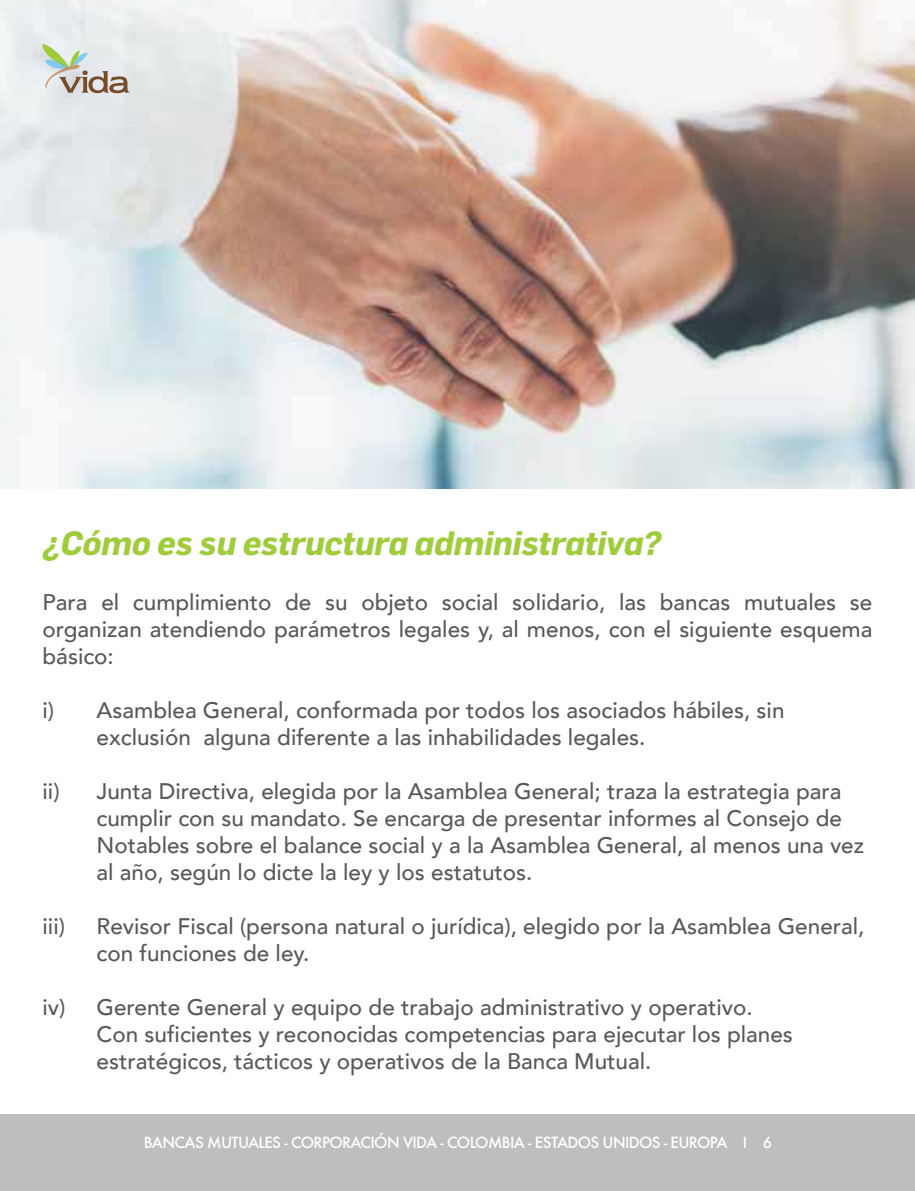
<style>
.page{position:relative;width:915px;height:1191px;background:#fff}
.page>*{position:absolute;margin:0;border:0;box-sizing:border-box;transform-origin:0 0}
.t1{font:italic 700 33px "Flama";letter-spacing:-.01em;color:#9fcc3b}
.t2{font:500 22.5px/27px "Avenir";color:#58595b}
.t3{font:500 15px "Futura";letter-spacing:-.045em;color:#fff}
</style>
<div class="page">
<img style="left:0;top:0;width:914px;height:489px">
<div style="left:0;top:1114px;width:914px;height:77px;background:#bcbec0"></div>
<svg style="left:42px;top:44px;width:87px;height:49px;background:#cccec3"></svg>
<h1 class="t1" style="left:43px;top:523px;width:620px">¿Cómo es su estructura administrativa?</h1>
<p class="t2" style="left:43px;top:587px;width:831px;text-align:justify">Para el cumplimiento de su objeto social solidario, las bancas mutuales se organizan atendiendo parámetros legales y, al menos, con el siguiente esquema básico:</p>
<p class="t2" style="left:97px;top:695px;width:689px;text-indent:-54px">i) Asamblea General, conformada por todos los asociados hábiles, sin exclusión alguna diferente a las inhabilidades legales.</p>
<p class="t2" style="left:97px;top:776px;width:768px;text-indent:-54px">ii) Junta Directiva, elegida por la Asamblea General; traza la estrategia para cumplir con su mandato. Se encarga de presentar informes al Consejo de Notables sobre el balance social y a la Asamblea General, al menos una vez al año, según lo dicte la ley y los estatutos.</p>
<p class="t2" style="left:43px;top:911px;width:24px">iii)</p>
<p class="t2" style="left:97px;top:911px;width:769px">Revisor Fiscal (persona natural o jurídica), elegido por la Asamblea General, con funciones de ley.</p>
<p class="t2" style="left:97px;top:992px;width:697px;text-indent:-54px">iv) Gerente General y equipo de trabajo administrativo y operativo.<br>Con suficientes y reconocidas competencias para ejecutar los planes estratégicos, tácticos y operativos de la Banca Mutual.</p>
<p class="t3" style="left:144px;top:1132px;width:629px">BANCAS MUTUALES - CORPORACIÓN VIDA - COLOMBIA - ESTADOS UNIDOS - EUROPA I 6</p>
</div>
